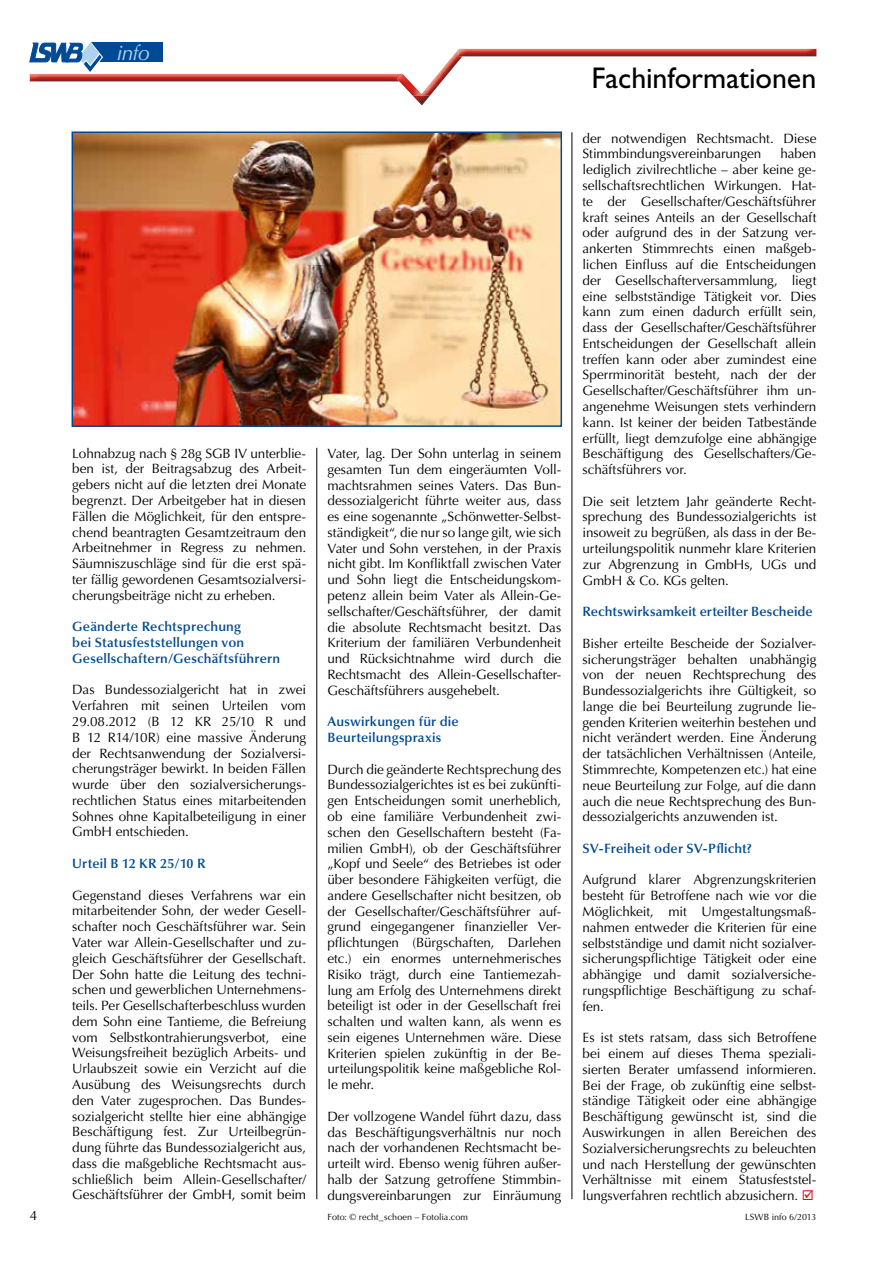
<style>
.page{position:relative;width:893px;height:1263px;background:#fff}
.page>*{position:absolute;margin:0;border:0;box-sizing:border-box;transform-origin:0 0}
.t1{font:30px "Gill Sans Std";letter-spacing:-.005em;color:#000}
.t2{font:italic 21px "Optima LT Std";color:#afd2f0}
.t3{font:13.5px/15.8px "Optima LT Std";letter-spacing:-.005em;color:#000;text-align:justify}
.t4{font:600 13.5px/15.8px "Optima LT Std";letter-spacing:.01em;color:#004a93}
.t5{font:9px "Optima LT Std";letter-spacing:.01em;color:#000}
.s1{color:#cd1316}
</style>
<div class="page">
<hr style="left:892px;top:340px;width:1px;height:923px;background:#004a93">
<hr style="left:892px;top:946px;width:1px;height:274px;background:#afd2f0">
<hr style="left:572px;top:132px;width:1px;height:1067px;background:#000">
<hr style="left:317px;top:448px;width:1px;height:751px;background:#000">
<img style="left:75px;top:134px;width:484px;height:290px">
<div style="left:72px;top:131px;width:490px;height:296px;border:2px solid #004a93"></div>
<img style="left:30px;top:74px;width:367px;height:7px">
<img style="left:413px;top:96px;width:17px;height:9px">
<img style="left:397px;top:49px;width:65px;height:47px">
<img style="left:459px;top:49px;width:357px;height:7px">
<div style="left:90px;top:43px;width:72px;height:19px;background:#004a93"></div>
<svg style="left:30px;top:43px;width:73px;height:31px"></svg>
<h2 class="t2" style="left:117px;top:40px;width:34px">info</h2>
<p class="t3" style="left:72px;top:445px;width:235px">Lohnabzug nach § 28g SGB IV unterblie&shy;ben ist, der Beitragsabzug des Arbeit&shy;gebers nicht auf die letzten drei Monate begrenzt. Der Arbeitgeber hat in diesen Fällen die Möglichkeit, für den entspre&shy;chend beantragten Gesamtzeitraum den Arbeitnehmer in Regress zu nehmen.<br>Säumniszuschläge sind für die erst spä&shy;ter fällig gewordenen Gesamtsozialversi&shy;cherungsbeiträge nicht zu erheben.</p>
<p class="t4" style="left:72px;top:619px;width:209px">Geänderte Rechtsprechung<br>bei Statusfeststellungen von<br>Gesellschaftern/Geschäftsführern</p>
<p class="t3" style="left:72px;top:682px;width:235px">Das Bundessozialgericht hat in zwei Verfahren mit seinen Urteilen vom 29.08.2012 (B 12 KR 25/10 R und B 12 R14/10R) eine massive Änderung der Rechtsanwendung der Sozialversi&shy;cherungsträger bewirkt. In beiden Fällen wurde über den sozialversicherungs&shy;rechtlichen Status eines mitarbeitenden Sohnes ohne Kapitalbeteiligung in einer GmbH entschieden.</p>
<p class="t4" style="left:72px;top:856px;width:135px">Urteil B 12 KR 25/10 R</p>
<p class="t3" style="left:72px;top:887px;width:235px">Gegenstand dieses Verfahrens war ein mitarbeitender Sohn, der weder Gesell&shy;schafter noch Geschäftsführer war. Sein Vater war Allein-Gesellschafter und zu&shy;gleich Geschäftsführer der Gesellschaft.<br>Der Sohn hatte die Leitung des techni&shy;schen und gewerblichen Unternehmens&shy;teils. Per Gesellschafterbeschluss wurden dem Sohn eine Tantieme, die Befreiung vom Selbstkontrahierungsverbot, eine Weisungsfreiheit bezüglich Arbeits- und Urlaubszeit sowie ein Verzicht auf die Ausübung des Weisungsrechts durch den Vater zugesprochen. Das Bundes&shy;sozialgericht stellte hier eine abhängige Beschäftigung fest. Zur Urteilbegrün&shy;dung führte das Bundessozialgericht aus, dass die maßgebliche Rechtsmacht aus&shy;schließlich beim Allein-Gesellschafter/ Geschäftsführer der GmbH, somit beim</p>
<p class="t3" style="left:327px;top:446px;width:235px">Vater, lag. Der Sohn unterlag in seinem gesamten Tun dem eingeräumten Voll&shy;machtsrahmen seines Vaters. Das Bun&shy;dessozialgericht führte weiter aus, dass es eine sogenannte „Schönwetter-Selbst&shy;ständigkeit“, die nur so lange gilt, wie sich Vater und Sohn verstehen, in der Praxis nicht gibt. Im Konfliktfall zwischen Vater und Sohn liegt die Entscheidungskom&shy;petenz allein beim Vater als Allein-Ge&shy;sellschafter/Geschäftsführer, der damit die absolute Rechtsmacht besitzt. Das Kriterium der familiären Verbundenheit und Rücksichtnahme wird durch die Rechtsmacht des Allein-Gesellschafter-Geschäftsführers ausgehebelt.</p>
<p class="t4" style="left:327px;top:714px;width:133px">Auswirkungen für die<br>Beurteilungspraxis</p>
<p class="t3" style="left:327px;top:761px;width:235px">Durch die geänderte Rechtsprechung des Bundessozialgerichtes ist es bei zukünfti&shy;gen Entscheidungen somit unerheblich, ob eine familiäre Verbundenheit zwi&shy;schen den Gesellschaftern besteht (Fa&shy;milien GmbH), ob der Geschäftsführer „Kopf und Seele“ des Betriebes ist oder über besondere Fähigkeiten verfügt, die andere Gesellschafter nicht besitzen, ob der Gesellschafter/Geschäftsführer auf&shy;grund eingegangener finanzieller Ver&shy;pflichtungen (Bürgschaften, Darlehen etc.) ein enormes unternehmerisches Risiko trägt, durch eine Tantiemezah&shy;lung am Erfolg des Unternehmens direkt beteiligt ist oder in der Gesellschaft frei schalten und walten kann, als wenn es sein eigenes Unternehmen wäre. Diese Kriterien spielen zukünftig in der Be&shy;urteilungspolitik keine maßgebliche Rol&shy;le mehr.</p>
<p class="t3" style="left:327px;top:1108px;width:235px">Der vollzogene Wandel führt dazu, dass das Beschäftigungsverhältnis nur noch nach der vorhandenen Rechtsmacht be&shy;urteilt wird. Ebenso wenig führen außer&shy;halb der Satzung getroffene Stimmbin&shy;dungsvereinbarungen zur Einräumung</p>
<h1 class="t1" style="left:591px;top:61px;width:227px">Fachinformationen</h1>
<p class="t3" style="left:583px;top:130px;width:235px">der notwendigen Rechtsmacht. Diese<br>Stimmbindungsvereinbarungen</p>
<p class="t3" style="left:583px;top:146px;width:235px;text-indent:198px">haben lediglich zivilrechtliche – aber keine ge&shy;sellschaftsrechtlichen Wirkungen. Hat&shy;te der Gesellschafter/Geschäftsführer kraft seines Anteils an der Gesellschaft oder aufgrund des in der Satzung ver&shy;ankerten Stimmrechts einen maßgeb&shy;lichen Einfluss auf die Entscheidungen der Gesellschafterversammlung, liegt eine selbstständige Tätigkeit vor. Dies kann zum einen dadurch erfüllt sein, dass der Gesellschafter/Geschäftsführer Entscheidungen der Gesellschaft allein treffen kann oder aber zumindest eine Sperrminorität besteht, nach der der Gesellschafter/Geschäftsführer ihm un&shy;angenehme Weisungen stets verhindern kann. Ist keiner der beiden Tatbestände erfüllt, liegt demzufolge eine abhängige Beschäftigung des Gesellschafters/Ge&shy;schäftsführers vor.</p>
<p class="t3" style="left:583px;top:493px;width:235px">Die seit letztem Jahr geänderte Recht&shy;sprechung des Bundessozialgerichts ist insoweit zu begrüßen, als dass in der Be&shy;urteilungspolitik nunmehr klare Kriterien zur Abgrenzung in GmbHs, UGs und GmbH &amp; Co. KGs gelten.</p>
<p class="t4" style="left:583px;top:604px;width:232px">Rechtswirksamkeit erteilter Bescheide</p>
<p class="t3" style="left:583px;top:635px;width:235px">Bisher erteilte Bescheide der Sozialver&shy;sicherungsträger behalten unabhängig von der neuen Rechtsprechung des Bundessozialgerichts ihre Gültigkeit, so lange die bei Beurteilung zugrunde lie&shy;genden Kriterien weiterhin bestehen und nicht verändert werden. Eine Änderung der tatsächlichen Verhältnissen (Anteile, Stimmrechte, Kompetenzen etc.) hat eine neue Beurteilung zur Folge, auf die dann auch die neue Rechtsprechung des Bun&shy;dessozialgerichts anzuwenden ist.</p>
<p class="t4" style="left:583px;top:840px;width:171px">SV-Freiheit oder SV-Pflicht?</p>
<p class="t3" style="left:583px;top:872px;width:235px">Aufgrund klarer Abgrenzungskriterien besteht für Betroffene nach wie vor die Möglichkeit, mit Umgestaltungsmaß&shy;nahmen entweder die Kriterien für eine selbstständige und damit nicht sozialver&shy;sicherungspflichtige Tätigkeit oder eine abhängige und damit sozialversiche&shy;rungspflichtige Beschäftigung zu schaf&shy;fen.</p>
<p class="t3" style="left:583px;top:1030px;width:235px">Es ist stets ratsam, dass sich Betroffene bei einem auf dieses Thema speziali&shy;sierten Berater umfassend informieren.<br>Bei der Frage, ob zukünftig eine selbst&shy;ständige Tätigkeit oder eine abhängige Beschäftigung gewünscht ist, sind die Auswirkungen in allen Bereichen des Sozialversicherungsrechts zu beleuchten und nach Herstellung der gewünschten Verhältnisse mit einem Statusfeststel&shy;lungsverfahren rechtlich abzusichern. <span class="s1">☑</span></p>
<p class="t3" style="left:30px;top:1208px;width:9px">4</p>
<p class="t5" style="left:327px;top:1212px;width:142px">Foto: © recht_schoen – Fotolia.com</p>
<p class="t5" style="left:745px;top:1212px;width:73px">LSWB info 6/2013</p>
</div>
